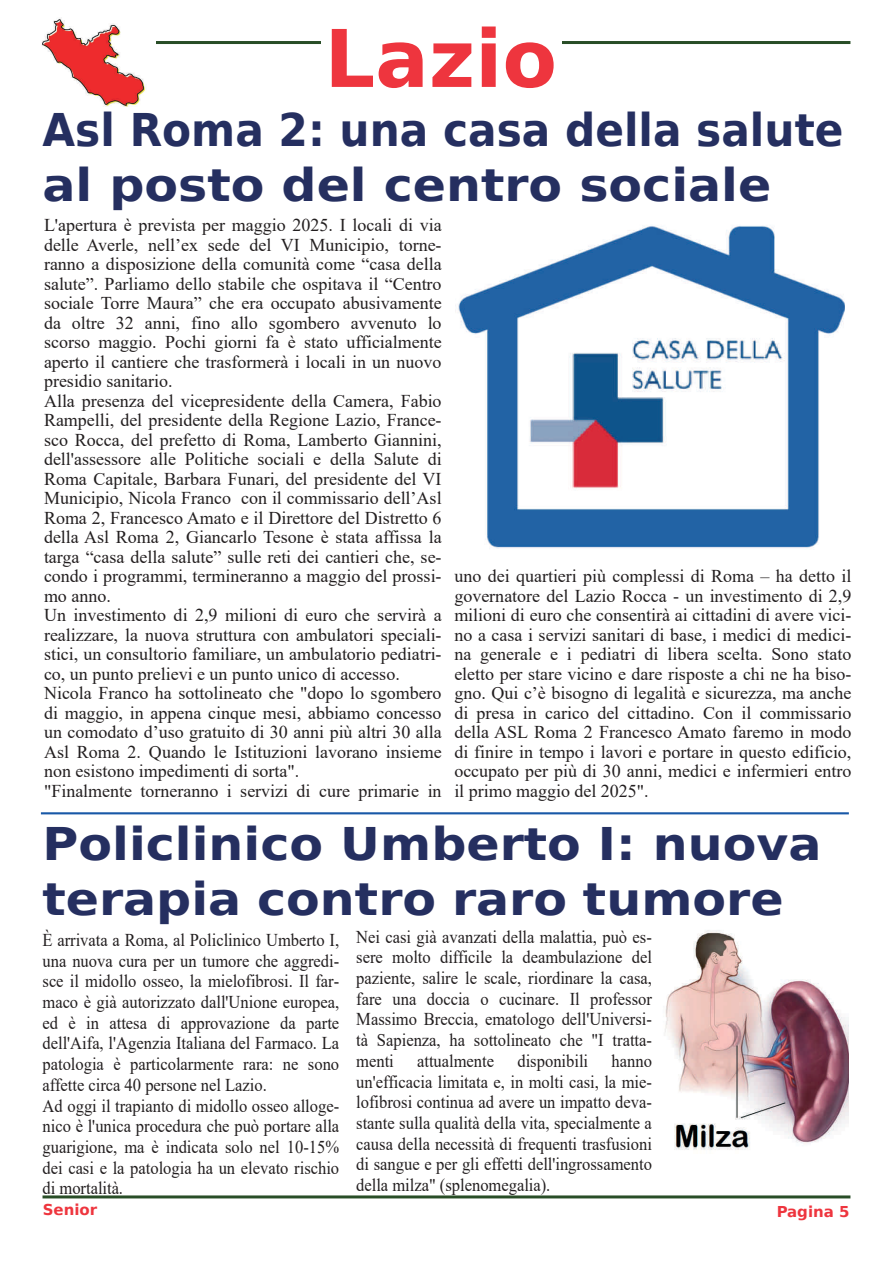
<style>
.page{position:relative;width:893px;height:1263px;background:#fff}
.page>*{position:absolute;margin:0;border:0;box-sizing:border-box;transform-origin:0 0}
.t1{font:700 79.5px "Bitstream Vera Sans";color:#ee353e}
.t2{font:700 45px/54.9px "Bitstream Vera Sans";color:#252f60;scale:.94 1}
.t3{font:700 45px/54.9px "Bitstream Vera Sans";color:#252f60;scale:1.09 1}
.t4{font:18px/19.5px "Times New Roman";color:#231f20}
.t5{font:18px/20.7px "Times New Roman";color:#231f20;text-align:justify;scale:.92 1}
.t6{font:700 15px "Bitstream Vera Sans";color:#ee353e}
</style>
<div class="page">
<hr style="left:43px;top:1195px;width:807px;height:3px;background:#294e27">
<hr style="left:43px;top:41px;width:807px;height:3px;background:#294e27">
<div style="left:321px;top:26px;width:240px;height:90px;background:#fff"></div>
<img style="left:455px;top:225px;width:390px;height:324px">
<img style="left:42px;top:17px;width:113px;height:90px">
<hr style="left:41px;top:812px;width:808px;height:2px;background:#1858a7">
<img style="left:664px;top:930px;width:184px;height:220px">
<h1 class="t1" style="left:324px;top:13px;width:234px">Lazio</h1>
<h2 class="t2" style="left:43px;top:103px;width:854px">Asl Roma 2: una casa della salute al posto del centro sociale</h2>
<p class="t4" style="left:44px;top:215px;width:399px">L'apertura è prevista per maggio 2025. I locali di via delle Averle, nell’ex sede del VI Municipio, torne‐ ranno a disposizione della comunità come “casa della salute”. Parliamo dello stabile che ospitava il “Centro sociale Torre Maura” che era occupato abusivamente da oltre 32 anni, fino allo sgombero avvenuto lo scorso maggio. Pochi giorni fa è stato ufficialmente aperto il cantiere che trasformerà i locali in un nuovo presidio sanitario.<br>Alla presenza del vicepresidente della Camera, Fabio Rampelli, del presidente della Regione Lazio, France‐ sco Rocca, del prefetto di Roma, Lamberto Giannini, dell'assessore alle Politiche sociali e della Salute di Roma Capitale, Barbara Funari, del presidente del VI Municipio, Nicola Franco con il commissario dell’Asl Roma 2, Francesco Amato e il Direttore del Distretto 6 della Asl Roma 2, Giancarlo Tesone è stata affissa la targa “casa della salute” sulle reti dei cantieri che, se‐ condo i programmi, termineranno a maggio del prossi‐ mo anno.<br>Un investimento di 2,9 milioni di euro che servirà a realizzare, la nuova struttura con ambulatori speciali‐ stici, un consultorio familiare, un ambulatorio pediatri‐ co, un punto prelievi e un punto unico di accesso.<br>Nicola Franco ha sottolineato che "dopo lo sgombero di maggio, in appena cinque mesi, abbiamo concesso un comodato d’uso gratuito di 30 anni più altri 30 alla Asl Roma 2. Quando le Istituzioni lavorano insieme non esistono impedimenti di sorta".<br>"Finalmente torneranno i servizi di cure primarie in</p>
<p class="t4" style="left:454px;top:566px;width:399px;text-align:justify">uno dei quartieri più complessi di Roma – ha detto il governatore del Lazio Rocca - un investimento di 2,9 milioni di euro che consentirà ai cittadini di avere vici‐ no a casa i servizi sanitari di base, i medici di medici‐ na generale e i pediatri di libera scelta. Sono stato eletto per stare vicino e dare risposte a chi ne ha biso‐ gno. Qui c’è bisogno di legalità e sicurezza, ma anche di presa in carico del cittadino. Con il commissario della ASL Roma 2 Francesco Amato faremo in modo di finire in tempo i lavori e portare in questo edificio, occupato per più di 30 anni, medici e infermieri entro il primo maggio del 2025".</p>
<h2 class="t3" style="left:43px;top:817px;width:716px">Policlinico Umberto I: nuova terapia contro raro tumore</h2>
<p class="t5" style="left:43px;top:929px;width:324px;text-align:left">È arrivata a Roma, al Policlinico Umberto I, una nuova cura per un tumore che aggredi‐ sce il midollo osseo, la mielofibrosi. Il far‐ maco è già autorizzato dall'Unione europea, ed è in attesa di approvazione da parte dell'Aifa, l'Agenzia Italiana del Farmaco. La patologia è particolarmente rara: ne sono affette circa 40 persone nel Lazio.<br>Ad oggi il trapianto di midollo osseo alloge‐ nico è l'unica procedura che può portare alla guarigione, ma è indicata solo nel 10-15% dei casi e la patologia ha un elevato rischio di mortalità.</p>
<p class="t5" style="left:356px;top:926px;width:323px">Nei casi già avanzati della malattia, può es‐ sere molto difficile la deambulazione del paziente, salire le scale, riordinare la casa, fare una doccia o cucinare. Il professor Massimo Breccia, ematologo dell'Universi‐ tà Sapienza, ha sottolineato che "I tratta‐ menti</p>
<p class="t5" style="left:356px;top:1050px;width:323px;text-indent:255px">hanno un'efficacia limitata e, in molti casi, la mie‐ lofibrosi continua ad avere un impatto deva‐ stante sulla qualità della vita, specialmente a causa della necessità di frequenti trasfusioni di sangue e per gli effetti dell'ingrossamento della milza" (splenomegalia).</p>
<p class="t5" style="left:417px;top:1050px;width:85px">attualmente</p>
<p class="t5" style="left:517px;top:1050px;width:78px">disponibili</p>
<p class="t6" style="left:43px;top:1201px;width:56px">Senior</p>
<p class="t6" style="left:777px;top:1203px;width:74px">Pagina 5</p>
</div>
